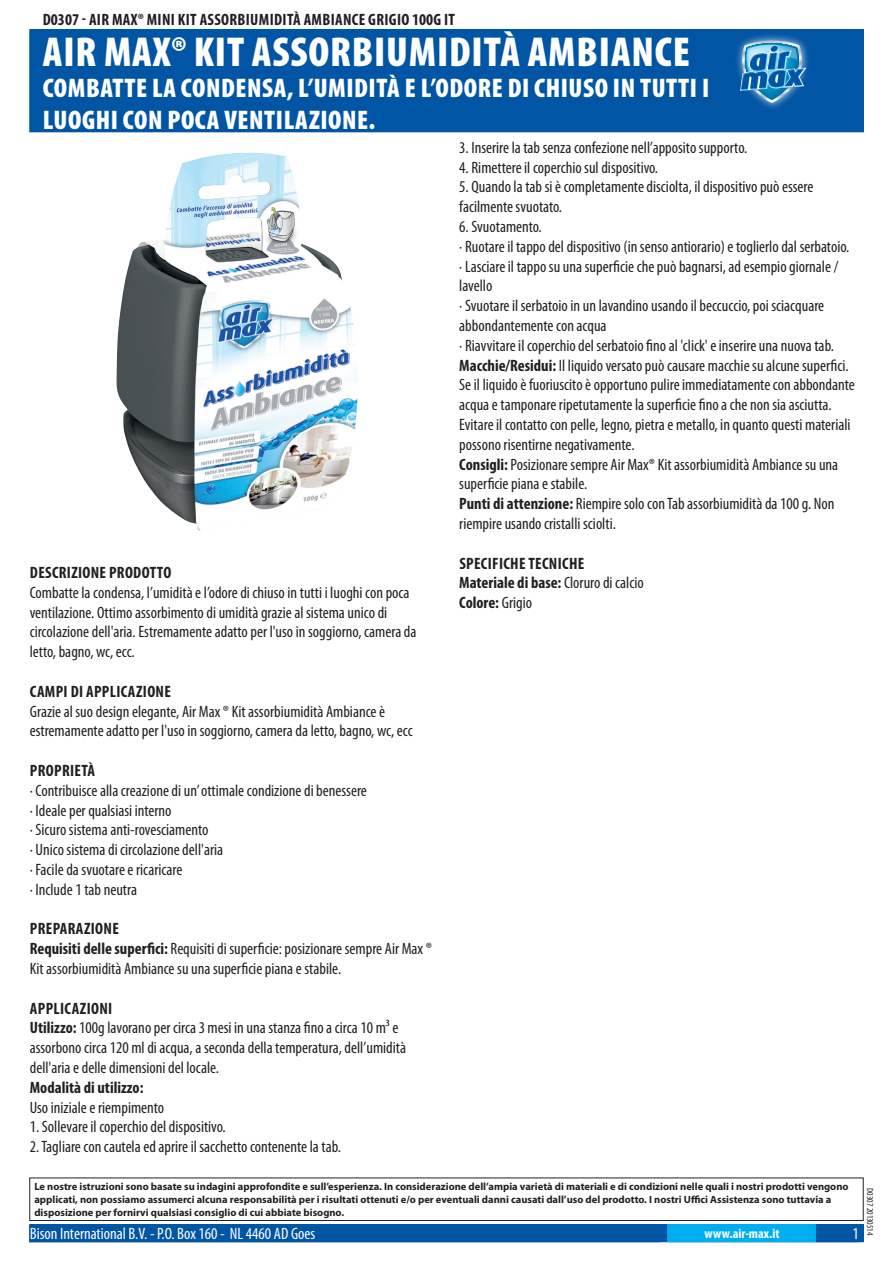
<style>
.page{position:relative;width:893px;height:1263px;background:#fff}
.page>*{position:absolute;margin:0;border:0;box-sizing:border-box;transform-origin:0 0}
.PageHeader{font:900 condensed 42px "Myriad Pro";letter-spacing:.02em;color:#fff}
.PageSubheader{font:900 condensed 27px/32.4px "Myriad Pro";letter-spacing:.02em;color:#fff}
.Regular{font:condensed 16.5px/19.8px "Myriad Pro";color:#231f20}
.TOCItem{font:700 condensed 16.5px "Myriad Pro";letter-spacing:.02em;color:#231f20}
.Regular-2{font:700 condensed 16.5px "Myriad Pro";color:#231f20}
.ContactData{font:condensed 16.5px "Myriad Pro";color:#fff}
.URL{font:700 condensed 13.5px "Myriad Pro";color:#fff}
.Disclaimer{font:700 10.5px/12.6px "Myriad Pro";color:#231f20}
.Revisie{font:condensed 9px "Myriad Pro";color:#231f20}
.s1{font-weight:700}
.s2{font-weight:400}
</style>
<div class="page">
<div style="left:30px;top:30px;width:833px;height:102px;background:#0155a5"></div>
<img style="left:737px;top:35px;width:62px;height:73px">
<svg style="left:739px;top:40px;width:69px;height:63px"></svg>
<div style="left:29px;top:1177px;width:835px;height:44px;border:1px solid #231f20"></div>
<div style="left:30px;top:1225px;width:833px;height:17px;background:#0155a5"></div>
<div style="left:29px;top:1224px;width:835px;height:18px;border:1px solid #0155a5"></div>
<div style="left:668px;top:1225px;width:148px;height:17px;background:#00aeef"></div>
<div style="left:667px;top:1224px;width:150px;height:18px;border:1px solid #00aeef"></div>
<img style="left:117px;top:153px;width:241px;height:378px">
<p class="TOCItem" style="left:43px;top:9px;width:408px">D0307 - AIR MAX® MINI KIT ASSORBIUMIDITÀ AMBIANCE GRIGIO 100G IT</p>
<p class="PageHeader" style="left:43px;top:25px;width:649px">AIR MAX® KIT ASSORBIUMIDITÀ AMBIANCE</p>
<p class="PageSubheader" style="left:43px;top:71px;width:668px">COMBATTE LA CONDENSA, L’UMIDITÀ E L’ODORE DI CHIUSO IN TUTTI I<br>LUOGHI CON POCA VENTILAZIONE.</p>
<p class="TOCItem" style="left:30px;top:562px;width:143px">DESCRIZIONE PRODOTTO</p>
<p class="Regular" style="left:30px;top:582px;width:388px">Combatte la condensa, l’umidità e l’odore di chiuso in tutti i luoghi con poca ventilazione. Ottimo assorbimento di umidità grazie al sistema unico di circolazione dell'aria. Estremamente adatto per l'uso in soggiorno, camera da letto, bagno, wc, ecc.</p>
<p class="TOCItem" style="left:30px;top:681px;width:143px">CAMPI DI APPLICAZIONE</p>
<p class="Regular" style="left:30px;top:701px;width:384px">Grazie al suo design elegante, Air Max ® Kit assorbiumidità Ambiance è estremamente adatto per l'uso in soggiorno, camera da letto, bagno, wc, ecc</p>
<p class="TOCItem" style="left:30px;top:760px;width:67px">PROPRIETÀ</p>
<p class="Regular" style="left:30px;top:780px;width:339px">· Contribuisce alla creazione di un’ ottimale condizione di benessere</p>
<p class="Regular" style="left:30px;top:800px;width:143px">· Ideale per qualsiasi interno</p>
<p class="Regular" style="left:30px;top:820px;width:180px">· Sicuro sistema anti-rovesciamento</p>
<p class="Regular" style="left:30px;top:840px;width:195px">· Unico sistema di circolazione dell'aria</p>
<p class="Regular" style="left:30px;top:859px;width:154px">· Facile da svuotare e ricaricare</p>
<p class="Regular" style="left:30px;top:879px;width:109px">· Include 1 tab neutra</p>
<p class="TOCItem" style="left:30px;top:918px;width:90px">PREPARAZIONE</p>
<p class="Regular" style="left:30px;top:939px;width:404px"><span class="s1">REQUISITI DELLE SUPERFICI:</span> Requisiti di superficie: posizionare sempre Air Max ®<br>Kit assorbiumidità Ambiance su una superficie piana e stabile.</p>
<p class="TOCItem" style="left:30px;top:998px;width:84px">APPLICAZIONI</p>
<p class="Regular" style="left:30px;top:1018px;width:378px"><span class="s1">UTILIZZO:</span> 1 00g lavorano per circa 3 mesi in una stanza fino a circa 1 0 m³ e assorbono circa 1 20 ml di acqua, a seconda della temperatura, dell’umidità dell'aria e delle dimensioni del locale.</p>
<p class="Regular-2" style="left:30px;top:1077px;width:115px">MODALITÀ DI UTILIZZO:</p>
<p class="Regular" style="left:30px;top:1097px;width:136px">Uso iniziale e riempimento</p>
<p class="Regular" style="left:30px;top:1117px;width:198px">1 . Sollevare il coperchio del dispositivo.</p>
<p class="Regular" style="left:30px;top:1137px;width:313px">2. Tagliare con cautela ed aprire il sacchetto contenente la tab.</p>
<p class="Regular" style="left:459px;top:137px;width:290px">3. Inserire la tab senza confezione nell’apposito supporto.</p>
<p class="Regular" style="left:459px;top:157px;width:200px">4. Rimettere il coperchio sul dispositivo.</p>
<p class="Regular" style="left:459px;top:177px;width:356px">5. Quando la tab si è completamente disciolta, il dispositivo può essere facilmente svuotato.</p>
<p class="Regular" style="left:459px;top:216px;width:84px">6. Svuotamento.</p>
<p class="Regular" style="left:459px;top:236px;width:392px">· Ruotare il tappo del dispositivo (in senso antiorario) e toglierlo dal serbatoio.</p>
<p class="Regular" style="left:459px;top:256px;width:381px">· Lasciare il tappo su una superficie che può bagnarsi, ad esempio giornale / lavello</p>
<p class="Regular" style="left:459px;top:296px;width:366px">· Svuotare il serbatoio in un lavandino usando il beccuccio, poi sciacquare abbondantemente con acqua</p>
<p class="Regular" style="left:459px;top:335px;width:376px">· Riavvitare il coperchio del serbatoio fino al 'click' e inserire una nuova tab.</p>
<p class="Regular" style="left:459px;top:355px;width:397px"><span class="s1">MACCHIE/RESIDUI:</span> Il liquido versato può causare macchie su alcune superfici.<br>Se il liquido è fuoriuscito è opportuno pulire immediatamente con abbondante acqua e tamponare ripetutamente la superficie fino a che non sia asciutta.<br>Evitare il contatto con pelle, legno, pietra e metallo, in quanto questi materiali possono risentirne negativamente.</p>
<p class="Regular" style="left:459px;top:454px;width:381px"><span class="s1">CONSIGLI:</span> Posizionare sempre Air Max® Kit assorbiumidità Ambiance su una superficie piana e stabile.</p>
<p class="Regular" style="left:459px;top:494px;width:377px"><span class="s1">PUNTI DI ATTENZIONE:</span> Riempire solo con Tab assorbiumidità da 1 00 g. Non riempire usando cristalli sciolti.</p>
<p class="TOCItem" style="left:459px;top:553px;width:126px">SPECIFICHE TECNICHE</p>
<p class="Regular-2" style="left:459px;top:572px;width:186px">MATERIALE DI BASE: <span class="s2">Cloruro di calcio</span></p>
<p class="Regular-2" style="left:459px;top:592px;width:74px">COLORE: <span class="s2">Grigio</span></p>
<p class="Disclaimer" style="left:34px;top:1180px;width:816px">Le nostre istruzioni sono basate su indagini approfondite e sull’esperienza. In considerazione dell’ampia varietà di materiali e di condizioni nelle quali i nostri prodotti vengono applicati, non possiamo assumerci alcuna responsabilità per i risultati ottenuti e/o per eventuali danni causati dall’uso del prodotto. I nostri Uffici Assistenza sono tuttavia a disposizione per fornirvi qualsiasi consiglio di cui abbiate bisogno.</p>
<p class="ContactData" style="left:30px;top:1224px;width:287px">Bison International B.V. - P.O. Box 1 60 - NL 4460 AD Goes</p>
<p class="URL" style="left:704px;top:1225px;width:77px">WWW.AIR-MAX.IT</p>
<p class="Revisie" style="left:875px;top:1188px;width:48px;rotate:90deg">D0307 201 3051 4</p>
</div>
